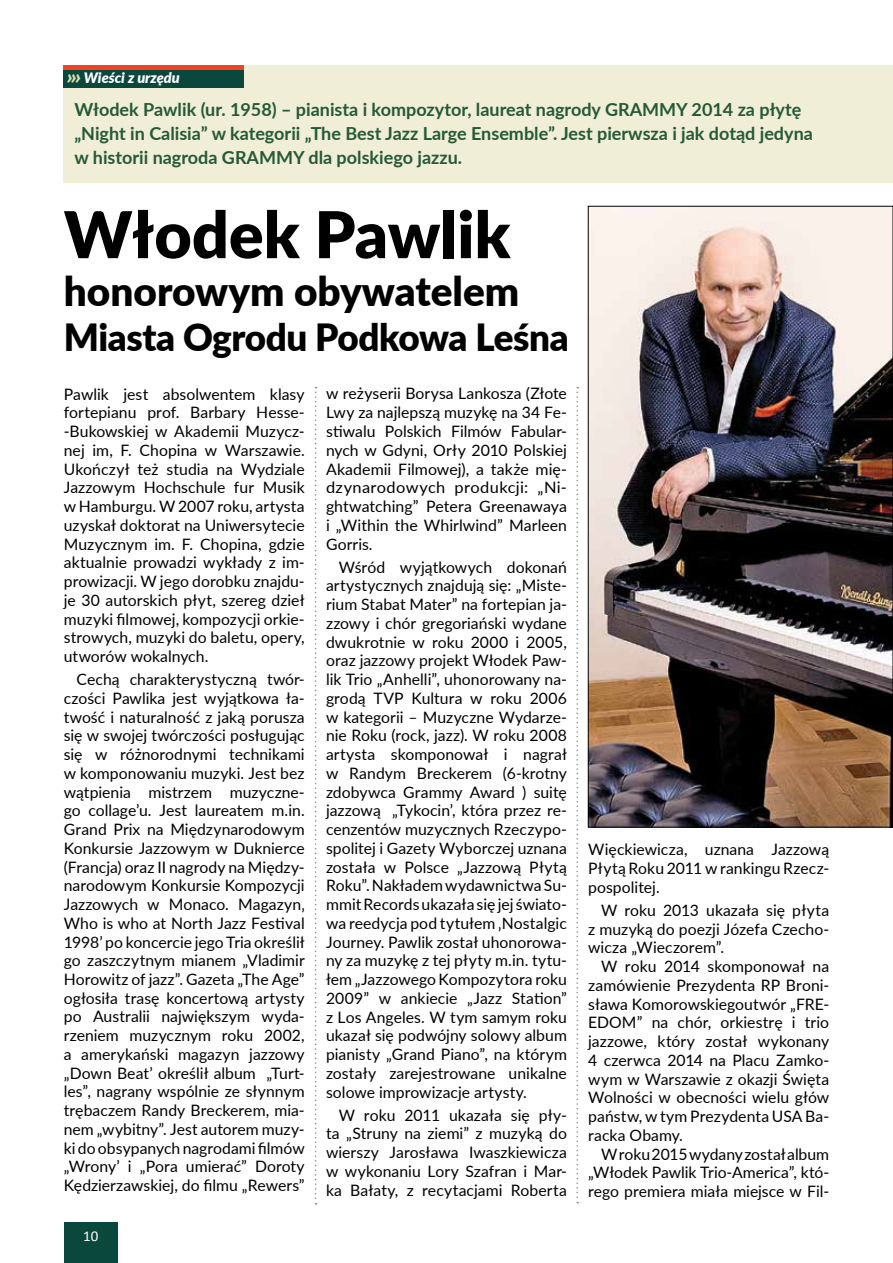
<style>
.page{position:relative;width:893px;height:1263px;background:#fff}
.page>*{position:absolute;margin:0;border:0;box-sizing:border-box;transform-origin:0 0}
.t1{font:900 64.5px "Lato";color:#000}
.t2{font:900 40.5px "Lato";color:#000}
.t3{font:900 37.5px "Lato";letter-spacing:-.01em;color:#000}
.t4{font:700 18px/24px "Lato";color:#255937}
.t5{font:15.75px/18.8px "Lato";letter-spacing:.005em;color:#000;text-align:justify}
.t6{font:15px "Calibri";color:#fff}
.t7{font:italic 900 14.4px "Lato";color:#fff}
.s1{font-size:20.4px;color:#e2deaf}
</style>
<div class="page">
<div style="left:64px;top:65px;width:829px;height:118px;background:#f0eed7"></div>
<div style="left:64px;top:1222px;width:54px;height:41px;background:#0a483e"></div>
<div style="left:64px;top:69px;width:180px;height:19px;background:#0a483e"></div>
<hr style="left:64px;top:65px;width:180px;height:4px;background:#ef4425">
<img style="left:590px;top:208px;width:301px;height:617px">
<svg style="left:315px;top:387px;width:2px;height:817px"></svg>
<svg style="left:576px;top:387px;width:2px;height:816px"></svg>
<p class="t7" style="left:67px;top:67px;width:114px"><span class="s1">›››</span> Wieści z urzędu</p>
<p class="t4" style="left:74px;top:97px;width:740px">Włodek Pawlik (ur. 1958) – pianista i kompozytor, laureat nagrody GRAMMY 2014 za płytę „Night in Calisia” w kategorii „The Best Jazz Large Ensemble”. Jest pierwsza i jak dotąd jedyna w historii nagroda GRAMMY dla polskiego jazzu.</p>
<h1 class="t1" style="left:64px;top:186px;width:448px">Włodek Pawlik</h1>
<h2 class="t2" style="left:64px;top:261px;width:457px">honorowym obywatelem</h2>
<h3 class="t3" style="left:64px;top:309px;width:506px">Miasta Ogrodu Podkowa Leśna</h3>
<p class="t5" style="left:64px;top:384px;width:242px">Pawlik jest absolwentem klasy fortepianu prof. Barbary Hesse--Bukowskiej w Akademii Muzycz&shy;nej im, F. Chopina w Warszawie.<br>Ukończył też studia na Wydziale Jazzowym Hochschule fur Musik w Hamburgu. W 2007 roku, artysta uzyskał doktorat na Uniwersytecie Muzycznym im. F. Chopina, gdzie aktualnie prowadzi wykłady z im&shy;prowizacji. W jego dorobku znajdu&shy;je 30 autorskich płyt, szereg dzieł muzyki filmowej, kompozycji orkie&shy;strowych, muzyki do baletu, opery, utworów wokalnych.</p>
<p class="t5" style="left:64px;top:669px;width:242px;text-indent:13px">Cechą charakterystyczną twór&shy;czości Pawlika jest wyjątkowa ła&shy;twość i naturalność z jaką porusza się w swojej twórczości posługując się w różnorodnymi technikami w komponowaniu muzyki. Jest bez wątpienia mistrzem muzyczne&shy;go collage’u. Jest laureatem m.in.<br>Grand Prix na Międzynarodowym Konkursie Jazzowym w Duknierce (Francja) oraz II nagrody na Między&shy;narodowym Konkursie Kompozycji Jazzowych w Monaco. Magazyn‚ Who is who at North Jazz Festival 1998’ po koncercie jego Tria określił go zaszczytnym mianem „Vladimir Horowitz of jazz”. Gazeta „The Age” ogłosiła trasę koncertową artysty po Australii największym wyda&shy;rzeniem muzycznym roku 2002, a amerykański magazyn jazzowy „Down Beat’ określił album „Turt&shy;les”, nagrany wspólnie ze słynnym trębaczem Randy Breckerem, mia&shy;nem „wybitny”. Jest autorem muzy&shy;ki do obsypanych nagrodami filmów „Wrony’ i „Pora umierać” Doroty Kędzierzawskiej, do filmu „Rewers”</p>
<p class="t6" style="left:83px;top:1227px;width:17px">10</p>
<p class="t5" style="left:326px;top:384px;width:242px">w reżyserii Borysa Lankosza (Złote Lwy za najlepszą muzykę na 34 Fe&shy;stiwalu Polskich Filmów Fabular&shy;nych w Gdyni, Orły 2010 Polskiej Akademii Filmowej), a także mię&shy;dzynarodowych produkcji: „Ni&shy;ghtwatching” Petera Greenawaya i „Within the Whirlwind” Marleen Gorris.</p>
<p class="t5" style="left:326px;top:557px;width:242px;text-indent:13px">Wśród wyjątkowych dokonań artystycznych znajdują się: „Miste&shy;rium Stabat Mater” na fortepian ja&shy;zzowy i chór gregoriański wydane dwukrotnie w roku 2000 i 2005, oraz jazzowy projekt Włodek Paw&shy;lik Trio „Anhelli”, uhonorowany na&shy;grodą TVP Kultura w roku 2006 w kategorii – Muzyczne Wydarze&shy;nie Roku (rock, jazz). W roku 2008 artysta skomponował i nagrał w Randym Breckerem (6-krotny zdobywca Grammy Award ) suitę jazzową „Tykocin’, która przez re&shy;cenzentów muzycznych Rzeczypo&shy;spolitej i Gazety Wyborczej uznana została w Polsce „Jazzową Płytą Roku”. Nakładem wydawnictwa Su&shy;mmit Records ukazała się jej świato&shy;wa reedycja pod tytułem ‚Nostalgic Journey. Pawlik został uhonorowa&shy;ny za muzykę z tej płyty m.in. tytu&shy;łem „Jazzowego Kompozytora roku 2009” w ankiecie „Jazz Station” z Los Angeles. W tym samym roku ukazał się podwójny solowy album pianisty „Grand Piano”, na którym zostały zarejestrowane unikalne solowe improwizacje artysty.</p>
<p class="t5" style="left:326px;top:1105px;width:242px;text-indent:13px">W roku 2011 ukazała się pły&shy;ta „Struny na ziemi” z muzyką do wierszy Jarosława Iwaszkiewicza w wykonaniu Lory Szafran i Mar&shy;ka Bałaty, z recytacjami Roberta</p>
<p class="t5" style="left:588px;top:840px;width:242px">Więckiewicza, uznana Jazzową Płytą Roku 2011 w rankingu Rzecz&shy;pospolitej.</p>
<p class="t5" style="left:588px;top:900px;width:242px;text-indent:13px">W roku 2013 ukazała się płyta z muzyką do poezji Józefa Czecho&shy;wicza „Wieczorem”.</p>
<p class="t5" style="left:588px;top:956px;width:242px;text-indent:13px">W roku 2014 skomponował na zamówienie Prezydenta RP Broni&shy;sława Komorowskiegoutwór „FRE-EDOM” na chór, orkiestrę i trio jazzowe, który został wykonany 4 czerwca 2014 na Placu Zamko&shy;wym w Warszawie z okazji Święta Wolności w obecności wielu głów państw, w tym Prezydenta USA Ba&shy;racka Obamy.</p>
<p class="t5" style="left:588px;top:1144px;width:242px;text-indent:13px">W roku 2015 wydany został album „Włodek Pawlik Trio-America”, któ&shy;rego premiera miała miejsce w Fil-</p>
</div>
